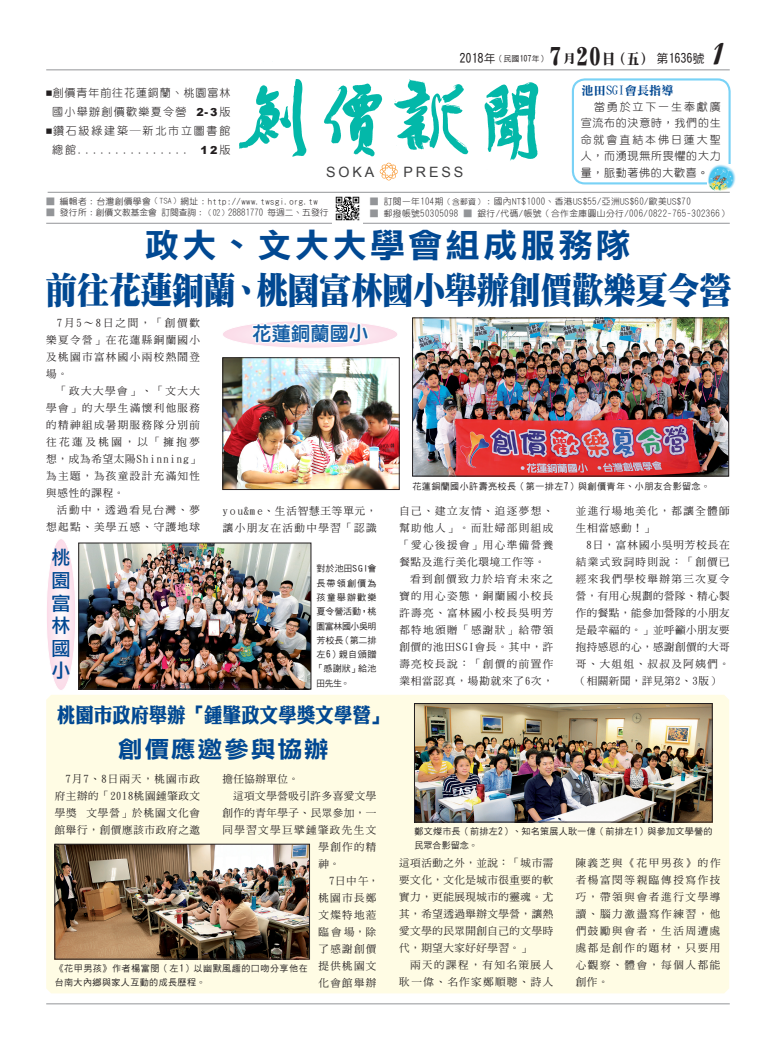
<style>
.page{position:relative;width:776px;height:1051px;background:#fff}
.page>*{position:absolute;margin:0;border:0;box-sizing:border-box;transform-origin:0 0}
.t1{font:36.7px "DF Ming UB HK BF";letter-spacing:-.02em;color:#014892;scale:.88 1}
.t2{font:33.3px "DF Li Hei Bd WIN BF";letter-spacing:.08em;color:#014892;scale:1.05 1}
.t3{font:30px "Script MT Bold";color:#231f20}
.t4{font:23px "DF Li Hei Bd WIN BF";letter-spacing:.07em;color:#014892;scale:1.08 1}
.t5{font:20.3px "DF Li King Hei XB WIN BF";letter-spacing:.02em;color:#014892;scale:.88 1}
.t6{font:19px/22.6px "DF Li Hei Md WIN BF";color:#014892;text-align:justify}
.t7{font:19px "DF Li Yuan Bd WIN BF";letter-spacing:.02em;color:#165ea4}
.t8{font:14.2px "Arial";letter-spacing:.2em;color:#3e3e3f}
.t9{font:12px "DF Hei Md HK BF";color:#231f20}
.t10{font:12px "DF Li Song Bd WIN BF";letter-spacing:.02em;color:#014892}
.t11{font:11px/16.5px "DF Yuan Lt HK BF";letter-spacing:.1em;color:#231f20;text-align:justify}
.t12{font:11px/19px "DF Yuan Lt HK BF";letter-spacing:.165em;color:#231f20;text-align:center}
.t13{font:11px "DF Yuan Lt HK BF";letter-spacing:.08em;color:#231f20}
.t14{font:11px "DF Yuan Lt HK BF";letter-spacing:.12em;color:#231f20}
.t15{font:10.5px/17px "DF Ming Md HK BF";letter-spacing:.135em;color:#231f20;text-align:justify}
.t16{font:10.5px "DF Ming Md HK BF";letter-spacing:.075em;color:#231f20}
.t17{font:10.5px "DF Ming Md HK BF";letter-spacing:.05em;color:#231f20}
.t18{font:10.5px "DF Ming Md HK BF";letter-spacing:.09em;color:#231f20}
.t19{font:9px/14.3px "DF Hei Md HK BF";letter-spacing:.05em;color:#231f20}
.t20{font:8.7px "DF Yuan Lt HK BF";letter-spacing:.05em;color:#231f20}
.t21{font:8.7px "DF Yuan Lt HK BF";color:#231f20}
.t22{font:8px "DF Hei Md HK BF";color:#231f20}
.s1{font-size:12px}
.s2{font-family:"DF Ming UB HK BF";font-size:23.6px}
.s3{font-family:"DF Ming UB HK BF"}
.s4{font-family:"DF Ming UB HK BF";font-size:14.4px}
.s5{font-size:6px}
.s6{font-family:"Arial";font-weight:900}
.s7{color:#939598}
.s8{font-size:7.7px}
</style>
<div class="page">
<hr style="left:46px;top:1003px;width:683px;height:1px;background:#939598">
<div style="left:572px;top:78px;width:158px;height:106px;border:2px solid #79d2f6;border-radius:12px"></div>
<img style="left:235px;top:70px;width:308px;height:93px">
<svg style="left:379px;top:163px;width:19px;height:17px"></svg>
<hr style="left:46px;top:69px;width:683px;height:1px;background:#939598">
<img style="left:707px;top:165px;width:28px;height:24px">
<img style="left:414px;top:383px;width:312px;height:91px">
<div style="left:46px;top:695px;width:683px;height:298px;background:#fffce4"></div>
<svg style="left:48px;top:540px;width:26px;height:148px"></svg>
<div style="left:46px;top:538px;width:30px;height:152px;border:1px solid #fff;border-radius:50%"></div>
<img style="left:416px;top:705px;width:294px;height:115px">
<div style="left:414px;top:703px;width:298px;height:119px;border:1px solid #231f20"></div>
<img style="left:81px;top:545px;width:228px;height:142px">
<div style="left:79px;top:543px;width:232px;height:146px;border:1px solid #231f20"></div>
<img style="left:57px;top:846px;width:250px;height:111px">
<div style="left:55px;top:844px;width:254px;height:115px;border:1px solid #231f20"></div>
<svg style="left:46px;top:189px;width:684px;height:194px"></svg>
<img style="left:225px;top:359px;width:172px;height:128px">
<div style="left:223px;top:357px;width:176px;height:132px;border:1px solid #231f20"></div>
<h3 class="t3" style="left:712px;top:35px;width:13px">1</h3>
<p class="t11" style="left:580px;top:98px;width:142px;text-indent:13px">當勇於立下一生奉獻廣宣流布的決意時，我們的生命就會直結本佛日蓮大聖人，而湧現無所畏懼的大力量，脈動著佛的大歡喜。</p>
<p class="t22" style="left:459px;top:55px;width:89px"><span class="s1">2018年</span>（民國107年）</p>
<p class="t9" style="left:549px;top:53px;width:156px"><span class="s2">7</span> <span class="s3">月</span> <span class="s2">20</span><span class="s4">日（五）</span>第1636號</p>
<p class="t13" style="left:46px;top:88px;width:186px"><span class="s5">■</span>創價青年前往花蓮銅蘭、桃園富林</p>
<p class="t10" style="left:581px;top:85px;width:93px">池田SGI會長指導</p>
<p class="t14" style="left:52px;top:107px;width:180px">國小舉辦創價歡樂夏令營 <span class="s6">2-3</span>版</p>
<p class="t12" style="left:46px;top:122px;width:186px"><span class="s5">■</span>鑽石級綠建築─新北市立圖書館總館............... <span class="s6">12</span>版</p>
<h3 class="t8" style="left:326px;top:163px;width:50px">SOKA</h3>
<h3 class="t8" style="left:403px;top:163px;width:61px">PRESS</h3>
<p class="t20" style="left:370px;top:197px;width:322px"><span class="s7">■</span> 訂閱一年104期<span class="s8">（含郵資）</span>：國內NT$1000、香港US$55/亞洲US$60/歐美US$70</p>
<p class="t20" style="left:370px;top:208px;width:361px"><span class="s7">■</span> 郵撥帳號50305098 <span class="s7">■</span> 銀行/代碼/帳號（合作金庫圓山分行/006/0822-765-302366）</p>
<p class="t20" style="left:46px;top:197px;width:273px"><span class="s7">■</span> 編輯者：台灣創價學會<span class="s8">（TSA）</span>網址：http://www.twsgi.org.tw</p>
<p class="t21" style="left:46px;top:208px;width:284px"><span class="s7">■</span> 發行所：創價文教基金會 訂閱查詢：<span class="s8">（02）</span>28881770 每週二、五發行</p>
<h2 class="t2" style="left:144px;top:229px;width:464px">政大、文大大學會組成服務隊</h2>
<h1 class="t1" style="left:45px;top:271px;width:781px">前往花蓮銅蘭、桃園富林國小舉辦創價歡樂夏令營</h1>
<p class="t15" style="left:46px;top:314px;width:155px;text-indent:11px">7月5～8日之間，「創價歡樂夏令營」在花蓮縣銅蘭國小及桃園市富林國小兩校熱鬧登場。</p>
<p class="t15" style="left:46px;top:382px;width:155px;text-indent:11px">「政大大學會」、「文大大學會」的大學生滿懷利他服務的精神組成暑期服務隊分別前往花蓮及桃園，以「擁抱夢想，成為希望太陽Shinning」為主題，為孩童設計充滿知性與感性的課程。</p>
<p class="t15" style="left:46px;top:501px;width:155px;text-align:right">活動中，透過看見台灣、夢想起點、美學五感、守護地球</p>
<h3 class="t7" style="left:252px;top:323px;width:117px">花蓮銅蘭國小</h3>
<p class="t19" style="left:412px;top:479px;width:299px">花蓮銅蘭國小許壽亮校長（第一排左7）與創價青年、小朋友合影留念。</p>
<p class="t15" style="left:399px;top:502px;width:155px">自己、建立友情、追逐夢想、</p>
<p class="t15" style="left:399px;top:519px;width:155px">幫助他人」。而壯婦部則組成</p>
<p class="t15" style="left:399px;top:536px;width:155px">「愛心後援會」用心準備營養</p>
<p class="t16" style="left:399px;top:556px;width:147px">餐點及進行美化環境工作等。</p>
<p class="t15" style="left:410px;top:570px;width:144px">看到創價致力於培育未來之</p>
<p class="t15" style="left:399px;top:587px;width:155px">寶的用心姿態，銅蘭國小校長</p>
<p class="t15" style="left:399px;top:604px;width:155px">許壽亮、富林國小校長吳明芳</p>
<p class="t15" style="left:399px;top:621px;width:155px">都特地頒贈「感謝狀」給帶領</p>
<p class="t16" style="left:399px;top:641px;width:155px">創價的池田SGI會長。其中，許</p>
<p class="t15" style="left:399px;top:655px;width:155px">壽亮校長說：「創價的前置作</p>
<p class="t18" style="left:399px;top:675px;width:155px">業相當認真，場勘就來了6次，</p>
<p class="t15" style="left:576px;top:502px;width:155px">並進行場地美化，都讓全體師生相當感動！」</p>
<p class="t15" style="left:576px;top:536px;width:155px;text-indent:11px">8日，富林國小吳明芳校長在結業式致詞時則說：「創價已經來我們學校舉辦第三次夏令營，有用心規劃的營隊、精心製作的餐點，能參加營隊的小朋友是最幸福的。」並呼籲小朋友要抱持感恩的心，感謝創價的大哥哥、大姐姐、叔叔及阿姨們。（相關新聞，詳見第2、3版）</p>
<p class="t15" style="left:223px;top:502px;width:155px">y o u&amp;m e、生活智慧王等單元，讓小朋友在活動中學習「認識</p>
<h3 class="t6" style="left:51px;top:546px;width:20px">桃園富林國小</h3>
<p class="t19" style="left:315px;top:561px;width:63px;text-align:justify">對於池田S GI會長帶領創價為孩童舉辦歡樂夏令營活動，桃園富林國小吳明芳校長（第二排左6）親自頒贈「感謝狀」給池田先生。</p>
<h3 class="t5" style="left:57px;top:704px;width:379px">桃園市政府舉辦「鍾肇政文學獎文學營」</h3>
<h3 class="t4" style="left:118px;top:737px;width:197px">創價應邀參與協辦</h3>
<p class="t15" style="left:55px;top:770px;width:147px;text-indent:11px">7月7、8日兩天，桃園市政府主辦的「2018桃園鍾肇政文學獎 文學營」於桃園文化會館舉行，創價應該市政府之邀</p>
<p class="t15" style="left:222px;top:770px;width:78px">擔任協辦單位。</p>
<p class="t17" style="left:233px;top:790px;width:145px">這項文學營吸引許多喜愛文學</p>
<p class="t17" style="left:222px;top:807px;width:155px">創作的青年學子、民眾參加，一</p>
<p class="t15" style="left:222px;top:821px;width:155px">同學習文學巨擘鍾肇政先生文</p>
<p class="t15" style="left:318px;top:838px;width:59px">學創作的精</p>
<p class="t15" style="left:318px;top:855px;width:23px">神。</p>
<p class="t15" style="left:329px;top:872px;width:51px">7日中午，</p>
<p class="t15" style="left:318px;top:889px;width:59px">桃園市長鄭</p>
<p class="t15" style="left:318px;top:906px;width:59px">文燦特地蒞</p>
<p class="t15" style="left:318px;top:923px;width:59px">臨會場，除</p>
<p class="t15" style="left:318px;top:940px;width:59px">了感謝創價</p>
<p class="t15" style="left:318px;top:957px;width:59px">提供桃園文</p>
<p class="t15" style="left:318px;top:974px;width:59px">化會館舉辦</p>
<p class="t19" style="left:55px;top:961px;width:254px">《花甲男孩》作者楊富閔（左1）以幽默風趣的口吻分享他在台南大內鄉與家人互動的成長歷程。</p>
<p class="t19" style="left:414px;top:824px;width:299px">鄭文燦市長（前排左2）、知名策展人耿一偉（前排左1）與參加文學營的民眾合影留念。</p>
<p class="t15" style="left:399px;top:854px;width:155px">這項活動之外，並說：「城市需要文化，文化是城市很重要的軟實力，更能展現城市的靈魂。尤其，希望透過舉辦文學營，讓熱愛文學的民眾開創自己的文學時代，期望大家好好學習。」</p>
<p class="t15" style="left:399px;top:956px;width:155px;text-align:right">兩天的課程，有知名策展人耿一偉、名作家鄭順聰、詩人</p>
<p class="t15" style="left:575px;top:854px;width:146px">陳義芝與《花甲男孩》的作者楊富閔等親臨傳授寫作技巧，帶領與會者進行文學導讀、腦力激盪寫作練習，他們鼓勵與會者，生活周遭處處都是創作的題材，只要用心觀察、體會，每個人都能創作。</p>
</div>
